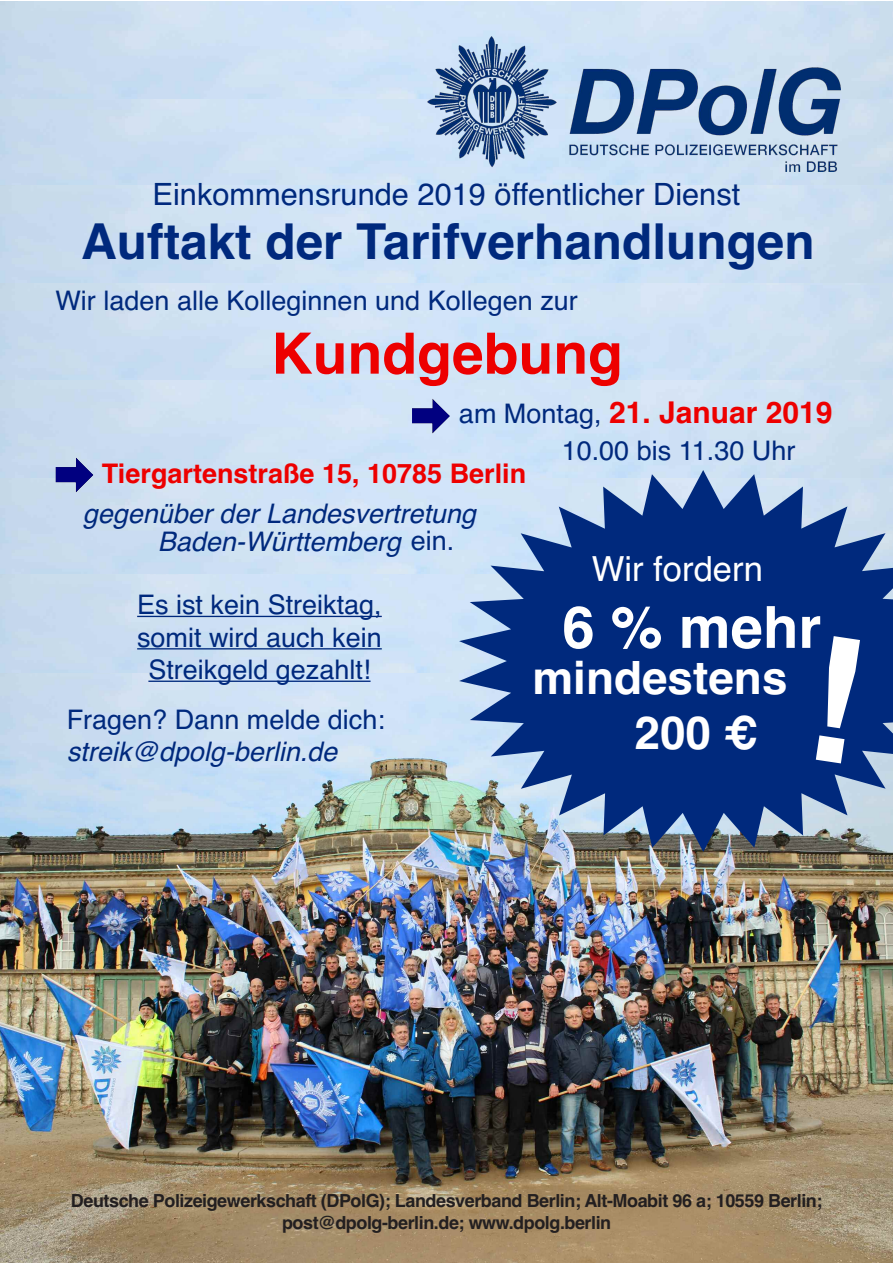
<style>
.page{position:relative;width:893px;height:1263px;background:#fff}
.page>*{position:absolute;margin:0;border:0;box-sizing:border-box;transform-origin:0 0}
.t1{font:700 58.2px "Helvetica";color:#fff}
.t2{font:700 57px "Helvetica";color:#ed0000}
.t3{font:700 49.5px "Helvetica";color:#00297d}
.t4{font:700 45.9px/55.1px "Helvetica";color:#fff}
.t5{font:34.65px "Helvetica";color:#fff}
.t6{font:30.75px "Helvetica";color:#00297d}
.t7{font:700 30px "Helvetica";color:#ed0000}
.t8{font:27px/32.4px "Helvetica";color:#00297d;text-align:center}
.t9{font:italic 27px/27.9px "Helvetica";color:#00297d}
.t10{font:700 27px "Helvetica";color:#ed0000}
.t11{font:700 18px/21.6px "Helvetica";letter-spacing:-.025em;color:#231f20;text-align:center}
.s1{font-weight:400;font-size:27px;color:#00297d}
.s2{font-style:normal}
</style>
<div class="page">
<img style="left:0;top:574px;width:459px;height:99px">
<div style="left:0;top:474px;width:893px;height:100px;background:#cee2f3"></div>
<img style="left:0;top:379px;width:893px;height:98px">
<div style="left:0;top:282px;width:893px;height:97px;background:#d0e2f4"></div>
<div style="left:0;top:183px;width:893px;height:99px;background:#cfe2f4"></div>
<img style="left:0;top:99px;width:893px;height:86px">
<img style="left:0;top:1px;width:893px;height:98px">
<img style="left:0;top:673px;width:893px;height:521px">
<img style="left:0;top:1194px;width:893px;height:69px">
<img style="left:427px;top:37px;width:413px;height:134px">
<img style="left:412px;top:398px;width:38px;height:36px">
<img style="left:56px;top:457px;width:37px;height:36px">
<svg style="left:459px;top:470px;width:434px;height:382px;background:#3d5e9b"></svg>
<hr style="left:137px;top:616px;width:245px;height:1px;background:#00297d">
<hr style="left:137px;top:648px;width:245px;height:1px;background:#00297d">
<hr style="left:148px;top:680px;width:223px;height:2px;background:#00297d">
<div style="left:815px;top:636px;width:45px;height:127px;background:#00297d"></div>
<p class="t6" style="left:153px;top:176px;width:589px">Einkommensrunde 2019 öffentlicher Dienst</p>
<h3 class="t3" style="left:81px;top:213px;width:735px">Auftakt der Tarifverhandlungen</h3>
<p class="t8" style="left:55px;top:284px;width:524px">Wir laden alle Kolleginnen und Kollegen zur</p>
<h2 class="t2" style="left:272px;top:321px;width:353px">Kundgebung</h2>
<p class="t7" style="left:459px;top:395px;width:375px"><span class="s1">am Montag,</span> 21. Januar 2019</p>
<p class="t10" style="left:102px;top:457px;width:426px">Tiergartenstraße 15, 10785 Berlin</p>
<p class="t9" style="left:158px;top:499px;width:320px;text-indent:-75px">gegenüber der Landesvertretung<br>Baden-Württemberg <span class="s2">ein.</span></p>
<p class="t8" style="left:562px;top:435px;width:235px">10.00 bis 11.30 Uhr</p>
<p class="t5" style="left:592px;top:549px;width:173px">Wir fordern</p>
<h1 class="t1" style="left:562px;top:594px;width:260px">6 % mehr</h1>
<h3 class="t4" style="left:634px;top:651px;width:155px;text-indent:-102px">mindestens<br>200 €</h3>
<p class="t8" style="left:137px;top:589px;width:246px">Es ist kein Streiktag, somit wird auch kein<br>Streikgeld gezahlt!</p>
<p class="t8" style="left:67px;top:703px;width:320px">Fragen? Dann melde dich:</p>
<p class="t9" style="left:67px;top:738px;width:272px">streik@dpolg-berlin.de</p>
<p class="t11" style="left:71px;top:1190px;width:753px">Deutsche Polizeigewerkschaft (DPolG); Landesverband Berlin; Alt-Moabit 96 a; 10559 Berlin; post@dpolg-berlin.de; www.dpolg.berlin</p>
</div>
